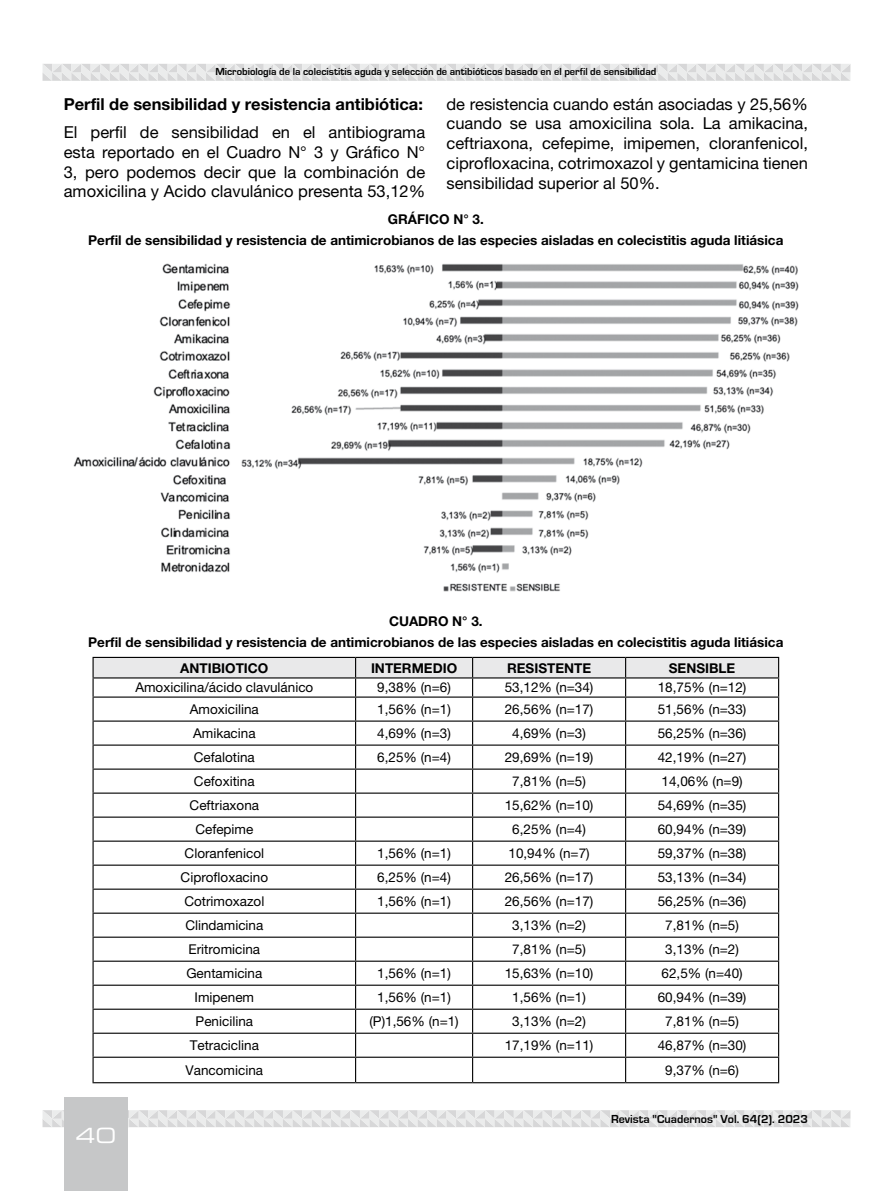
<style>
.page{position:relative;width:893px;height:1191px;background:#fff}
.page>*{position:absolute;margin:0;border:0;box-sizing:border-box;transform-origin:0 0}
.t1{font:21px "Eurostile LT Std Ex 2";color:#fff}
.t2{font:16.5px/19.8px "Helvetica Neue LT Std";color:#000;text-align:justify}
.t3{font:700 16.5px "Helvetica Neue LT Std";color:#000}
.t4{font:13.5px "Helvetica Neue LT Std";color:#000}
.t5{font:700 13.5px/20.4px "Helvetica Neue LT Std";color:#000;text-align:center}
.t6{font:700 12px "Eurostile";color:#000}
.t7{font:700 10.5px "Eurostile";color:#000}
</style>
<div class="page">
<svg style="left:43px;top:64px;width:807px;height:17px;background:#e2e3e3"></svg>
<svg style="left:43px;top:1110px;width:807px;height:17px;background:#e2e3e3"></svg>
<div style="left:64px;top:1097px;width:64px;height:94px;background:#c6c7c8"></div>
<img style="left:73px;top:263px;width:726px;height:329px">
<svg style="left:93px;top:657px;width:686px;height:425px"></svg>
<hr style="left:93px;top:1082px;width:263px;height:1px;background:#000">
<hr style="left:356px;top:1082px;width:117px;height:1px;background:#000">
<hr style="left:473px;top:1082px;width:153px;height:1px;background:#000">
<hr style="left:626px;top:1082px;width:153px;height:1px;background:#000">
<p class="t7" style="left:215px;top:66px;width:442px">Microbiología de la colecistitis aguda y selección de antibióticos basado en el perfil de sensibilidad</p>
<p class="t3" style="left:64px;top:93px;width:361px">Perfil de sensibilidad y resistencia antibiótica:</p>
<p class="t2" style="left:64px;top:122px;width:363px">El perfil de sensibilidad en el antibiograma esta reportado en el Cuadro N° 3 y Gráfico N° 3, pero podemos decir que la combinación de amoxicilina y Acido clavulánico presenta 53,12%</p>
<p class="t2" style="left:446px;top:94px;width:363px">de resistencia cuando están asociadas y 25,56% cuando se usa amoxicilina sola. La amikacina, ceftriaxona, cefepime, imipemen, cloranfenicol, ciprofloxacina, cotrimoxazol y gentamicina tienen sensibilidad superior al 50%.</p>
<p class="t5" style="left:88px;top:209px;width:697px">GRÁFICO N° 3.<br>Perfil de sensibilidad y resistencia de antimicrobianos de las especies aisladas en colecistitis aguda litiásica</p>
<p class="t5" style="left:88px;top:611px;width:697px">CUADRO N° 3.<br>Perfil de sensibilidad y resistencia de antimicrobianos de las especies aisladas en colecistitis aguda litiásica</p>
<p class="t5" style="left:180px;top:657px;width:90px">ANTIBIOTICO</p>
<p class="t5" style="left:371px;top:657px;width:88px">INTERMEDIO</p>
<p class="t5" style="left:507px;top:657px;width:85px">RESISTENTE</p>
<p class="t5" style="left:669px;top:657px;width:68px">SENSIBLE</p>
<p class="t4" style="left:135px;top:679px;width:179px">Amoxicilina/ácido clavulánico</p>
<p class="t4" style="left:377px;top:679px;width:75px">9,38% (n=6)</p>
<p class="t4" style="left:505px;top:679px;width:90px">53,12% (n=34)</p>
<p class="t4" style="left:658px;top:679px;width:90px">18,75% (n=12)</p>
<p class="t4" style="left:190px;top:701px;width:70px">Amoxicilina</p>
<p class="t4" style="left:377px;top:701px;width:75px">1,56% (n=1)</p>
<p class="t4" style="left:505px;top:701px;width:90px">26,56% (n=17)</p>
<p class="t4" style="left:658px;top:701px;width:90px">51,56% (n=33)</p>
<p class="t4" style="left:193px;top:725px;width:64px">Amikacina</p>
<p class="t4" style="left:377px;top:725px;width:75px">4,69% (n=3)</p>
<p class="t4" style="left:512px;top:725px;width:75px">4,69% (n=3)</p>
<p class="t4" style="left:658px;top:725px;width:90px">56,25% (n=36)</p>
<p class="t4" style="left:194px;top:749px;width:62px">Cefalotina</p>
<p class="t4" style="left:377px;top:749px;width:75px">6,25% (n=4)</p>
<p class="t4" style="left:505px;top:749px;width:90px">29,69% (n=19)</p>
<p class="t4" style="left:658px;top:749px;width:90px">42,19% (n=27)</p>
<p class="t4" style="left:194px;top:773px;width:62px">Cefoxitina</p>
<p class="t4" style="left:512px;top:773px;width:75px">7,81% (n=5)</p>
<p class="t4" style="left:662px;top:773px;width:83px">14,06% (n=9)</p>
<p class="t4" style="left:190px;top:797px;width:71px">Ceftriaxona</p>
<p class="t4" style="left:505px;top:797px;width:90px">15,62% (n=10)</p>
<p class="t4" style="left:658px;top:797px;width:90px">54,69% (n=35)</p>
<p class="t4" style="left:195px;top:821px;width:60px">Cefepime</p>
<p class="t4" style="left:512px;top:821px;width:75px">6,25% (n=4)</p>
<p class="t4" style="left:658px;top:821px;width:90px">60,94% (n=39)</p>
<p class="t4" style="left:185px;top:845px;width:81px">Cloranfenicol</p>
<p class="t4" style="left:377px;top:845px;width:75px">1,56% (n=1)</p>
<p class="t4" style="left:509px;top:845px;width:83px">10,94% (n=7)</p>
<p class="t4" style="left:658px;top:845px;width:90px">59,37% (n=38)</p>
<p class="t4" style="left:181px;top:869px;width:89px">Ciprofloxacino</p>
<p class="t4" style="left:377px;top:869px;width:75px">6,25% (n=4)</p>
<p class="t4" style="left:505px;top:869px;width:90px">26,56% (n=17)</p>
<p class="t4" style="left:658px;top:869px;width:90px">53,13% (n=34)</p>
<p class="t4" style="left:184px;top:893px;width:81px">Cotrimoxazol</p>
<p class="t4" style="left:377px;top:893px;width:75px">1,56% (n=1)</p>
<p class="t4" style="left:505px;top:893px;width:90px">26,56% (n=17)</p>
<p class="t4" style="left:658px;top:893px;width:90px">56,25% (n=36)</p>
<p class="t4" style="left:185px;top:917px;width:80px">Clindamicina</p>
<p class="t4" style="left:512px;top:917px;width:75px">3,13% (n=2)</p>
<p class="t4" style="left:665px;top:917px;width:75px">7,81% (n=5)</p>
<p class="t4" style="left:188px;top:941px;width:73px">Eritromicina</p>
<p class="t4" style="left:512px;top:941px;width:75px">7,81% (n=5)</p>
<p class="t4" style="left:665px;top:941px;width:75px">3,13% (n=2)</p>
<p class="t4" style="left:186px;top:965px;width:78px">Gentamicina</p>
<p class="t4" style="left:377px;top:965px;width:75px">1,56% (n=1)</p>
<p class="t4" style="left:505px;top:965px;width:90px">15,63% (n=10)</p>
<p class="t4" style="left:662px;top:965px;width:83px">62,5% (n=40)</p>
<p class="t4" style="left:195px;top:989px;width:61px">Imipenem</p>
<p class="t4" style="left:377px;top:989px;width:75px">1,56% (n=1)</p>
<p class="t4" style="left:512px;top:989px;width:75px">1,56% (n=1)</p>
<p class="t4" style="left:658px;top:989px;width:90px">60,94% (n=39)</p>
<p class="t4" style="left:196px;top:1013px;width:59px">Penicilina</p>
<p class="t4" style="left:369px;top:1013px;width:91px">(P)1,56% (n=1)</p>
<p class="t4" style="left:512px;top:1013px;width:75px">3,13% (n=2)</p>
<p class="t4" style="left:665px;top:1013px;width:75px">7,81% (n=5)</p>
<p class="t4" style="left:190px;top:1037px;width:71px">Tetraciclina</p>
<p class="t4" style="left:505px;top:1037px;width:90px">17,19% (n=11)</p>
<p class="t4" style="left:658px;top:1037px;width:90px">46,87% (n=30)</p>
<p class="t4" style="left:186px;top:1062px;width:79px">Vancomicina</p>
<p class="t4" style="left:665px;top:1062px;width:75px">9,37% (n=6)</p>
<h1 class="t1" style="left:75px;top:1121px;width:42px">40</h1>
<p class="t6" style="left:611px;top:1112px;width:198px">Revista "Cuadernos" Vol. 64(2). 2023</p>
</div>
